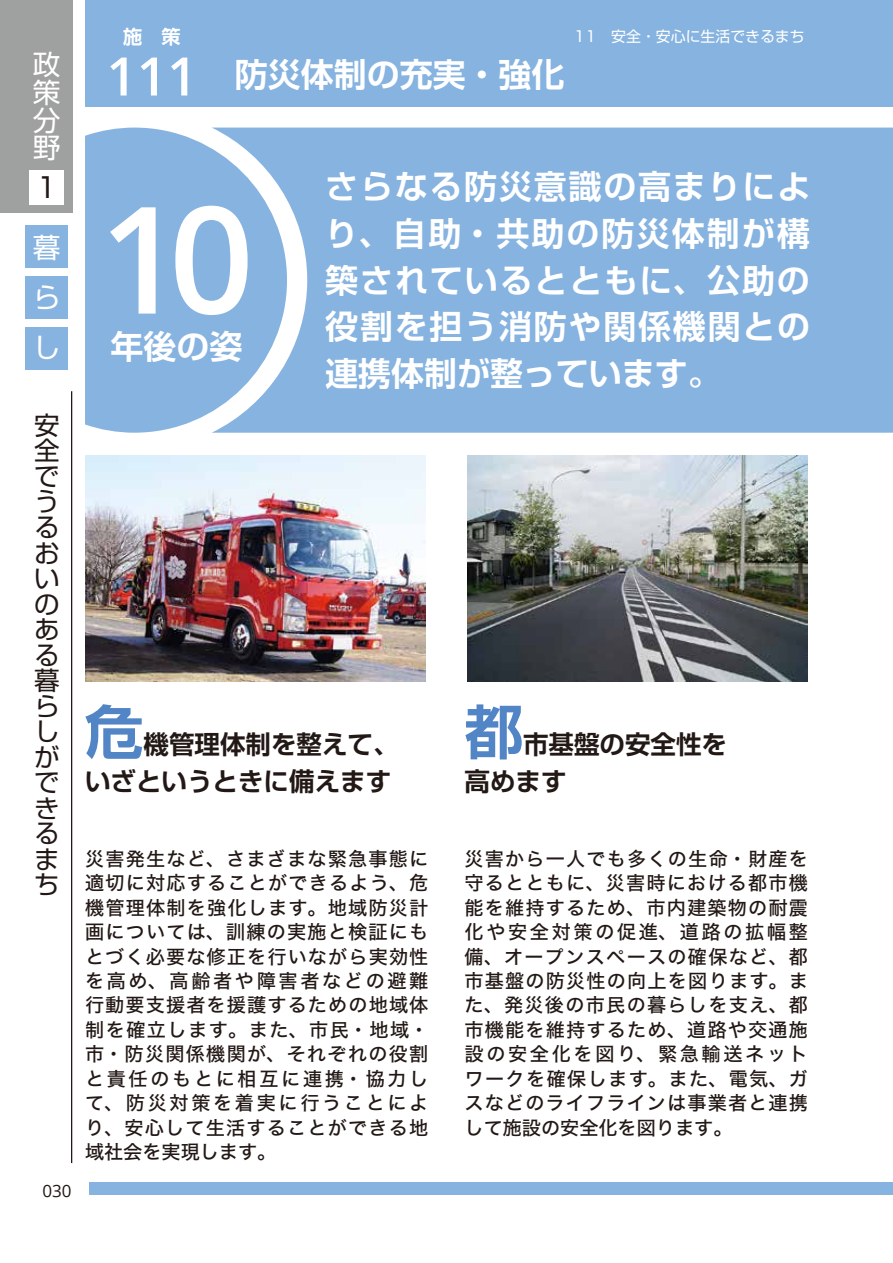
<style>
.page{position:relative;width:893px;height:1263px;background:#fff}
.page>*{position:absolute;margin:0;border:0;box-sizing:border-box;transform-origin:0 0}
.t1{font:600 148.8px "Open Sans";color:#fff}
.t2{font:700 58.5px "Shin Go Pr 6 De";color:#5185c5}
.t3{font:600 53.1px "Open Sans";color:#fff}
.t4{font:700 33px/46.8px "Shin Go Pr 6 De";letter-spacing:.055em;color:#fff;text-align:justify}
.t5{font:700 33px "Shin Go Pr 6 De";color:#fff}
.t6{font:27.6px/27.6px "Shin Go Pr 6";color:#fff;text-align:justify}
.t7{font:27.6px "Shin Go Pr 6";color:#221815}
.t8{font:700 25.5px/36.9px "Shin Go Pr 6 De";color:#221815;text-align:right}
.t9{font:25.5px/25.5px "Shin Go Pr 6";color:#221815}
.t10{font:19.2px/24.5px "Hira Kaku Std W5";letter-spacing:.065em;color:#221815;text-align:justify}
.t11{font:700 19.2px "Shin Go Pr 6 De";color:#fff}
.t12{font:16.95px "Open Sans";color:#221815}
.t13{font:14.85px "Shin Go Pr 6";color:#fff}
</style>
<div class="page">
<div style="left:0;top:0;width:72px;height:213px;background:#9fa0a0"></div>
<div style="left:30px;top:170px;width:34px;height:34px;background:#fff"></div>
<div style="left:26px;top:225px;width:42px;height:43px;background:#86b3e0"></div>
<div style="left:26px;top:276px;width:42px;height:43px;background:#86b3e0"></div>
<div style="left:26px;top:327px;width:42px;height:43px;background:#86b3e0"></div>
<hr style="left:71px;top:391px;width:1px;height:772px;background:#221815">
<div style="left:85px;top:0;width:808px;height:106px;background:#86b3e0"></div>
<div style="left:287px;top:128px;width:606px;height:305px;background:#86b3e0"></div>
<svg style="left:85px;top:128px;width:202px;height:305px;fill:#86b3e0"></svg>
<div style="left:89px;top:1182px;width:804px;height:13px;background:#86b3e0"></div>
<img style="left:85px;top:455px;width:340px;height:226px">
<img style="left:468px;top:455px;width:340px;height:226px">
<h3 class="t6" style="left:33px;top:49px;width:29px">政策分野</h3>
<p class="t11" style="left:123px;top:21px;width:59px">施　策</p>
<p class="t13" style="left:574px;top:24px;width:232px">11　安全・安心に生活できるまち</p>
<h3 class="t3" style="left:106px;top:40px;width:93px">111</h3>
<h3 class="t5" style="left:235px;top:47px;width:331px">防災体制の充実・強化</h3>
<h3 class="t7" style="left:33px;top:165px;width:18px">１</h3>
<h3 class="t4" style="left:325px;top:162px;width:486px">さらなる防災意識の高まりにより、自助・共助の防災体制が構築されているとともに、公助の役割を担う消防や関係機関との連携体制が整っています。</h3>
<h1 class="t1" style="left:99px;top:157px;width:157px">10</h1>
<h3 class="t4" style="left:111px;top:321px;width:133px">年後の姿</h3>
<h3 class="t6" style="left:33px;top:221px;width:29px;line-height:49.8px">暮らし</h3>
<h3 class="t9" style="left:34px;top:411px;width:27px">安全でうるおいのある暮らしができるまち</h3>
<p class="t12" style="left:43px;top:1179px;width:31px">030</p>
<h2 class="t2" style="left:85px;top:684px;width:60px">危</h2>
<h3 class="t8" style="left:85px;top:725px;width:315px">機管理体制を整えて、<br>いざというときに備えます</h3>
<p class="t10" style="left:85px;top:846px;width:345px">災害発生など、さまざまな緊急事態に適切に対応することができるよう、危機管理体制を強化します。地域防災計画については、訓練の実施と検証にもとづく必要な修正を行いながら実効性を高め、高齢者や障害者などの避難行動要支援者を援護するための地域体制を確立します。また、市民・地域・市・防災関係機関が、それぞれの役割と責任のもとに相互に連携・協力して、防災対策を着実に行うことにより、安心して生活することができる地域社会を実現します。</p>
<h2 class="t2" style="left:465px;top:684px;width:60px">都</h2>
<h3 class="t8" style="left:465px;top:725px;width:264px;text-align:left;text-indent:58px">市基盤の安全性を高めます</h3>
<p class="t10" style="left:465px;top:846px;width:345px">災害から一人でも多くの生命・財産を守るとともに、災害時における都市機能を維持するため、市内建築物の耐震化や安全対策の促進、道路の拡幅整備、オープンスペースの確保など、都市基盤の防災性の向上を図ります。また、発災後の市民の暮らしを支え、都市機能を維持するため、道路や交通施設の安全化を図り、緊急輸送ネットワークを確保します。また、電気、ガスなどのライフラインは事業者と連携して施設の安全化を図ります。</p>
</div>
